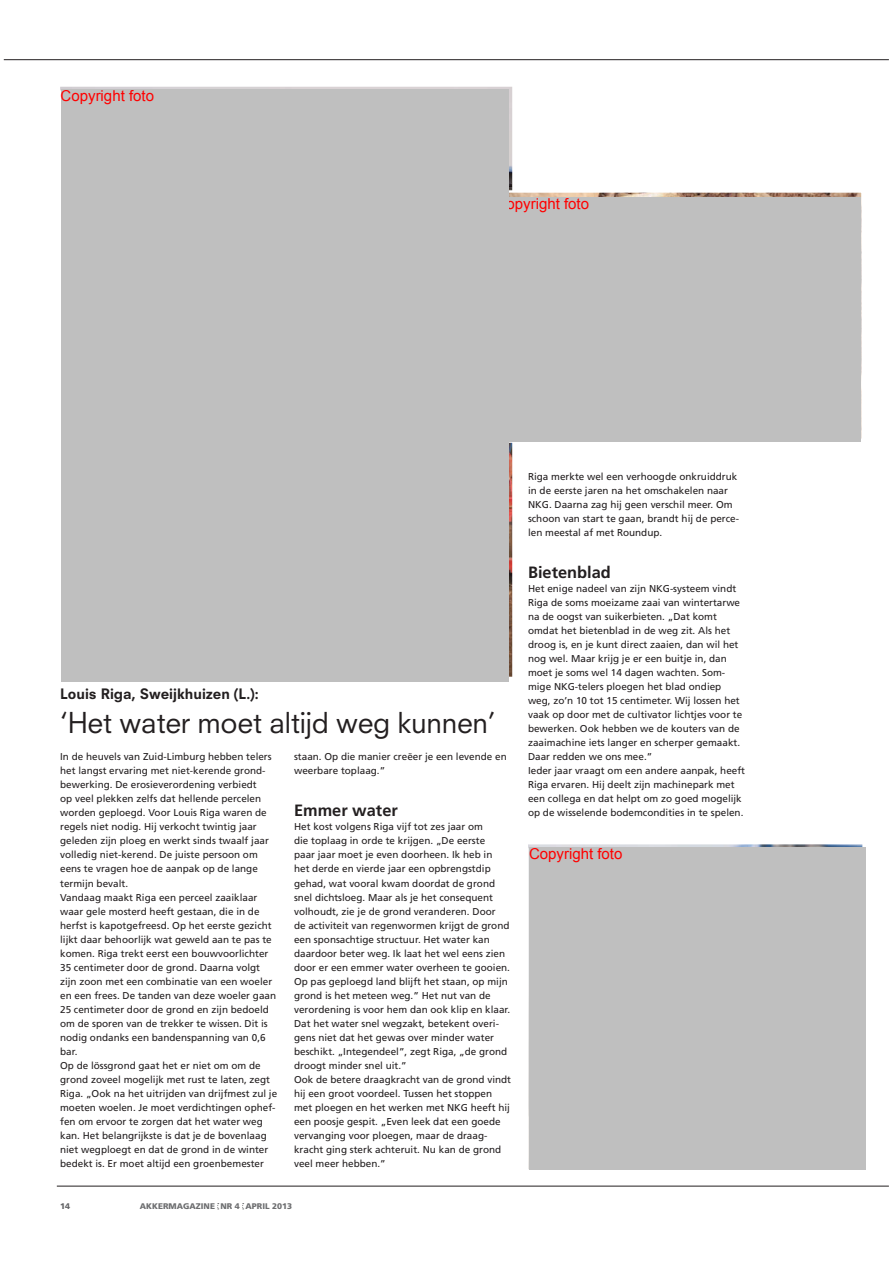
<style>
.page{position:relative;width:893px;height:1263px;background:#fff}
.page>*{position:absolute;margin:0;border:0;box-sizing:border-box;transform-origin:0 0}
.t1{font:28.05px "Neuzeit SLT Std";letter-spacing:-.01em;color:#231f20}
.t2{font:700 16.35px "Frutiger LT Std";color:#231f20}
.t3{font:15px "Arial";color:#f00}
.t4{font:800 14.1px "Neuzeit SLT Std";color:#231f20}
.t5{font:9.9px/14.1px "Frutiger LT Std";color:#231f20}
.t6{font:900 8.25px "Frutiger LT Std";color:#6d6e70}
.t7{font:900 8.25px "Frutiger LT Std";color:#636466}
</style>
<div class="page">
<hr style="left:4px;top:59px;width:885px;height:1px;background:#231f20">
<hr style="left:57px;top:1186px;width:832px;height:1px;background:#231f20">
<svg style="left:508px;top:189px;width:354px;height:250px"></svg>
<div style="left:508px;top:198px;width:353px;height:244px;background:#bfbfbf"></div>
<div style="left:61px;top:90px;width:447px;height:592px;background:#bfbfbf"></div>
<div style="left:529px;top:848px;width:337px;height:322px;background:#bfbfbf"></div>
<h3 class="t3" style="left:61px;top:86px;width:95px">Copyright foto</h3>
<h3 class="t3" style="left:506px;top:194px;width:84px">opyright foto</h3>
<h3 class="t4" style="left:60px;top:688px;width:200px">Louis Riga, Sweijkhuizen (L.):</h3>
<h1 class="t1" style="left:60px;top:711px;width:437px">‘Het water moet altijd weg kunnen’</h1>
<p class="t5" style="left:60px;top:750px;width:219px">In de heuvels van Zuid-Limburg hebben telers het langst ervaring met niet-kerende grond&shy;bewerking. De erosieverordening verbiedt<br>op veel plekken zelfs dat hellende percelen worden geploegd. Voor Louis Riga waren de regels niet nodig. Hij verkocht twintig jaar geleden zijn ploeg en werkt sinds twaalf jaar volledig niet-kerend. De juiste persoon om eens te vragen hoe de aanpak op de lange termijn bevalt.<br>Vandaag maakt Riga een perceel zaaiklaar waar gele mosterd heeft gestaan, die in de herfst is kapotgefreesd. Op het eerste gezicht lijkt daar behoorlijk wat geweld aan te pas te komen. Riga trekt eerst een bouwvoorlichter 35 centimeter door de grond. Daarna volgt zijn zoon met een combinatie van een woeler en een frees. De tanden van deze woeler gaan 25 centimeter door de grond en zijn bedoeld om de sporen van de trekker te wissen. Dit is nodig ondanks een bandenspanning van 0,6 bar.<br>Op de lössgrond gaat het er niet om om de grond zoveel mogelijk met rust te laten, zegt Riga. „Ook na het uitrijden van drijfmest zul je moeten woelen. Je moet verdichtingen ophef&shy;fen om ervoor te zorgen dat het water weg kan. Het belangrijkste is dat je de bovenlaag niet wegploegt en dat de grond in de winter bedekt is. Er moet altijd een groenbemester</p>
<p class="t5" style="left:294px;top:750px;width:214px">staan. Op die manier creëer je een levende en weerbare toplaag.”</p>
<h2 class="t2" style="left:294px;top:804px;width:105px">Emmer water</h2>
<p class="t5" style="left:294px;top:820px;width:219px">Het kost volgens Riga vijf tot zes jaar om<br>die toplaag in orde te krijgen. „De eerste<br>paar jaar moet je even doorheen. Ik heb in<br>het derde en vierde jaar een opbrengstdip gehad, wat vooral kwam doordat de grond snel dichtsloeg. Maar als je het consequent volhoudt, zie je de grond veranderen. Door<br>de activiteit van regenwormen krijgt de grond een sponsachtige structuur. Het water kan daardoor beter weg. Ik laat het wel eens zien door er een emmer water overheen te gooien.<br>Op pas geploegd land blijft het staan, op mijn grond is het meteen weg.” Het nut van de verordening is voor hem dan ook klip en klaar.<br>Dat het water snel wegzakt, betekent overi&shy;gens niet dat het gewas over minder water beschikt. „Integendeel”, zegt Riga, „de grond droogt minder snel uit.”<br>Ook de betere draagkracht van de grond vindt hij een groot voordeel. Tussen het stoppen met ploegen en het werken met NKG heeft hij een poosje gespit. „Even leek dat een goede vervanging voor ploegen, maar de draag&shy;kracht ging sterk achteruit. Nu kan de grond veel meer hebben.”</p>
<p class="t7" style="left:60px;top:1203px;width:12px">14</p>
<p class="t6" style="left:140px;top:1203px;width:154px">AKKERMAGAZINE NR 4 APRIL 2013</p>
<p class="t5" style="left:528px;top:470px;width:212px">Riga merkte wel een verhoogde onkruiddruk in de eerste jaren na het omschakelen naar NKG. Daarna zag hij geen verschil meer. Om schoon van start te gaan, brandt hij de perce&shy;len meestal af met Roundup.</p>
<h2 class="t2" style="left:528px;top:565px;width:84px">Bietenblad</h2>
<p class="t5" style="left:528px;top:582px;width:219px">Het enige nadeel van zijn NKG-systeem vindt Riga de soms moeizame zaai van wintertarwe na de oogst van suikerbieten. „Dat komt omdat het bietenblad in de weg zit. Als het droog is, en je kunt direct zaaien, dan wil het nog wel. Maar krijg je er een buitje in, dan moet je soms wel 14 dagen wachten. Som&shy;mige NKG-telers ploegen het blad ondiep weg, zo’n 10 tot 15 centimeter. Wij lossen het vaak op door met de cultivator lichtjes voor te bewerken. Ook hebben we de kouters van de zaaimachine iets langer en scherper gemaakt.<br>Daar redden we ons mee.”<br>Ieder jaar vraagt om een andere aanpak, heeft Riga ervaren. Hij deelt zijn machinepark met een collega en dat helpt om zo goed mogelijk op de wisselende bodemcondities in te spelen.</p>
<h3 class="t3" style="left:529px;top:844px;width:95px">Copyright foto</h3>
</div>
